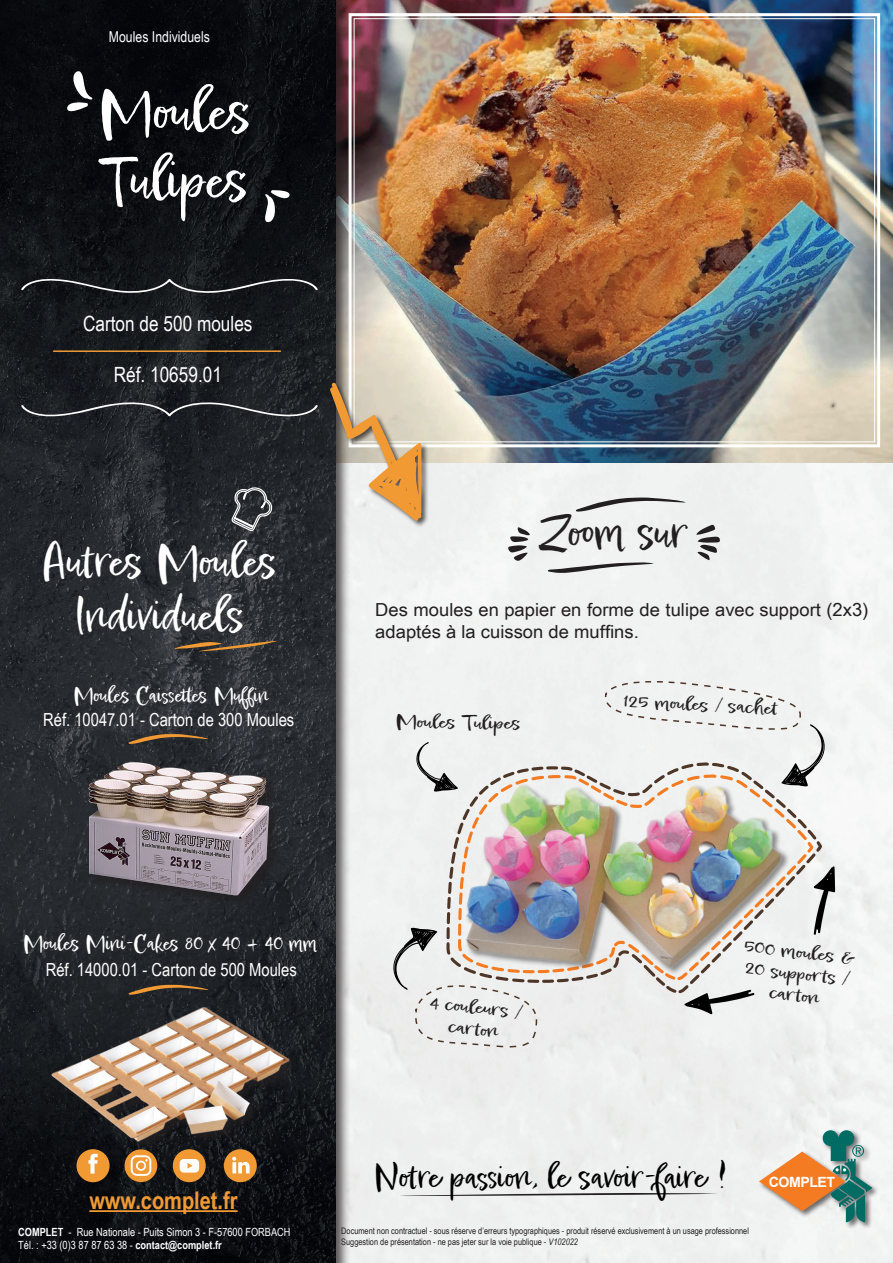
<style>
.page{position:relative;width:893px;height:1263px;background:#fff}
.page>*{position:absolute;margin:0;border:0;box-sizing:border-box;transform-origin:0 0}
.t1{font:57px/68.4px "Epicursive Script";color:#fff}
.t2{font:45px/54px "Epicursive Script";color:#fff;text-align:center}
.t3{font:45px "Epicursive Script";color:#231f20}
.t4{font:33px "Epicursive Script";color:#000}
.t5{font:700 24.45px "Arial Narrow";color:#f19a34}
.t6{font:21px "Epicursive Script";color:#fff}
.t7{font:21px "Arial Narrow";color:#fff}
.t8{font:18px/21.6px "Arial Narrow";color:#231f20;scale:1.25 1}
.t9{font:18px/21.6px "Epicursive Script";color:#231f20;text-align:center;scale:1.25 1}
.t10{font:18px "Arial Narrow";color:#fff}
.t11{font:15px "Arial Narrow";color:#fff}
.t12{font:700 14.1px "Arial";letter-spacing:-.03em;color:#fff}
.t13{font:11.25px/13.5px "Arial Narrow";color:#fff}
.t14{font:9px/10.8px "Arial Narrow";color:#231f20}
.s1{font-weight:700}
.s2{font-style:italic}
</style>
<div class="page">
<img style="left:351px;top:0;width:542px;height:1263px">
<img style="left:351px;top:12px;width:531px;height:437px">
<svg style="left:576px;top:497px;width:110px;height:15px"></svg>
<svg style="left:548px;top:562px;width:106px;height:11px"></svg>
<svg style="left:508px;top:527px;width:22px;height:34px"></svg>
<svg style="left:696px;top:525px;width:24px;height:35px"></svg>
<div style="left:0;top:0;width:351px;height:1263px;background:#231f20;opacity:.75"></div>
<svg style="left:265px;top:190px;width:27px;height:33px"></svg>
<hr style="left:53px;top:350px;width:228px;height:2px;background:#f19a34">
<svg style="left:67px;top:71px;width:26px;height:44px"></svg>
<svg style="left:21px;top:402px;width:297px;height:15px;background:#383b3f"></svg>
<svg style="left:21px;top:278px;width:297px;height:15px;background:#2f3235"></svg>
<hr style="left:89px;top:1210px;width:149px;height:2px;background:#f19a34">
<div style="left:77px;top:1149px;width:33px;height:33px;background:#f19a34;border-radius:50%"></div>
<svg style="left:88px;top:1154px;width:10px;height:19px"></svg>
<div style="left:224px;top:1149px;width:33px;height:33px;background:#f19a34;border-radius:50%"></div>
<svg style="left:232px;top:1157px;width:18px;height:16px"></svg>
<div style="left:173px;top:1149px;width:33px;height:33px;background:#f19a34;border-radius:50%"></div>
<svg style="left:180px;top:1159px;width:19px;height:13px"></svg>
<svg style="left:125px;top:1151px;width:32px;height:31px"></svg>
<svg style="left:400px;top:1193px;width:318px;height:3px"></svg>
<svg style="left:230px;top:485px;width:44px;height:47px;background:#4f5255"></svg>
<svg style="left:174px;top:641px;width:103px;height:10px"></svg>
<div style="left:758px;top:1129px;width:121px;height:100px;background:#231f20;opacity:.63"></div>
<svg style="left:759px;top:1130px;width:113px;height:92px"></svg>
<div style="left:90px;top:763px;width:189px;height:143px;background:#25282c"></div>
<img style="left:87px;top:762px;width:182px;height:133px">
<svg style="left:129px;top:734px;width:80px;height:10px"></svg>
<svg style="left:129px;top:985px;width:80px;height:10px"></svg>
<div style="left:53px;top:1009px;width:246px;height:142px;background:#231f20;opacity:.75"></div>
<img style="left:51px;top:1003px;width:240px;height:139px">
<div style="left:329px;top:381px;width:100px;height:147px;background:#231f20;opacity:.75"></div>
<svg style="left:330px;top:382px;width:92px;height:140px;background:#cbb393"></svg>
<div style="left:392px;top:678px;width:443px;height:370px;background:#eff0ef"></div>
<svg style="left:445px;top:765px;width:379px;height:230px"></svg>
<img style="left:444px;top:784px;width:351px;height:207px">
<h3 class="t11" style="left:109px;top:26px;width:103px">Moules Individuels</h3>
<h1 class="t1" style="left:98px;top:74px;width:155px">Moules<br>Tulipes</h1>
<h3 class="t7" style="left:83px;top:308px;width:171px">Carton de 500 moules</h3>
<h3 class="t7" style="left:114px;top:359px;width:110px">Réf. 10659.01</h3>
<h2 class="t2" style="left:42px;top:532px;width:237px">Autres Moules<br>Individuels</h2>
<h3 class="t6" style="left:73px;top:682px;width:197px">Moules Caissettes Muffin</h3>
<h3 class="t10" style="left:43px;top:707px;width:253px">Réf. 10047.01 - Carton de 300 Moules</h3>
<h2 class="t3" style="left:539px;top:503px;width:150px">Zoom sur</h2>
<h3 class="t8" style="left:375px;top:599px;width:396px">Des moules en papier en forme de tulipe avec support (2x3) adaptés à la cuisson de muffins.</h3>
<h3 class="t9" style="left:396px;top:709px;width:102px;rotate:1deg">Moules Tulipes</h3>
<h3 class="t9" style="left:624px;top:689px;width:126px;rotate:3deg">125 moules / sachet</h3>
<h3 class="t6" style="left:23px;top:929px;width:296px">Moules Mini-Cakes 80 x 40 + 40 mm</h3>
<h3 class="t10" style="left:46px;top:956px;width:253px">Réf. 14000.01 - Carton de 500 Moules</h3>
<h3 class="t9" style="left:431px;top:990px;width:76px;rotate:6deg">4 couleurs / carton</h3>
<h3 class="t9" style="left:745px;top:934px;width:91px;rotate:6deg">500 moules &amp;<br>20 supp orts / carton</h3>
<h3 class="t5" style="left:89px;top:1181px;width:150px">www.complet.fr</h3>
<p class="t13" style="left:18px;top:1224px;width:274px"><span class="s1">COMPLET</span> - Rue Nationale - Puits Simon 3 - F-57600 FORBACH<br>Tél. : +33 (0)3 87 87 63 38 - <span class="s1">contact@complet.fr</span></p>
<h3 class="t4" style="left:374px;top:1155px;width:354px">Notre passion, le savoir-faire !</h3>
<p class="t14" style="left:341px;top:1225px;width:409px">Document non contractuel - sous réserve d’erreurs typographiques - produit réservé exclusivement à un usage professionnel<br>Suggestion de présentation - ne pas jeter sur la voie publique - <span class="s2">V102022</span></p>
<h3 class="t12" style="left:769px;top:1172px;width:68px">COMPLET</h3>
</div>
